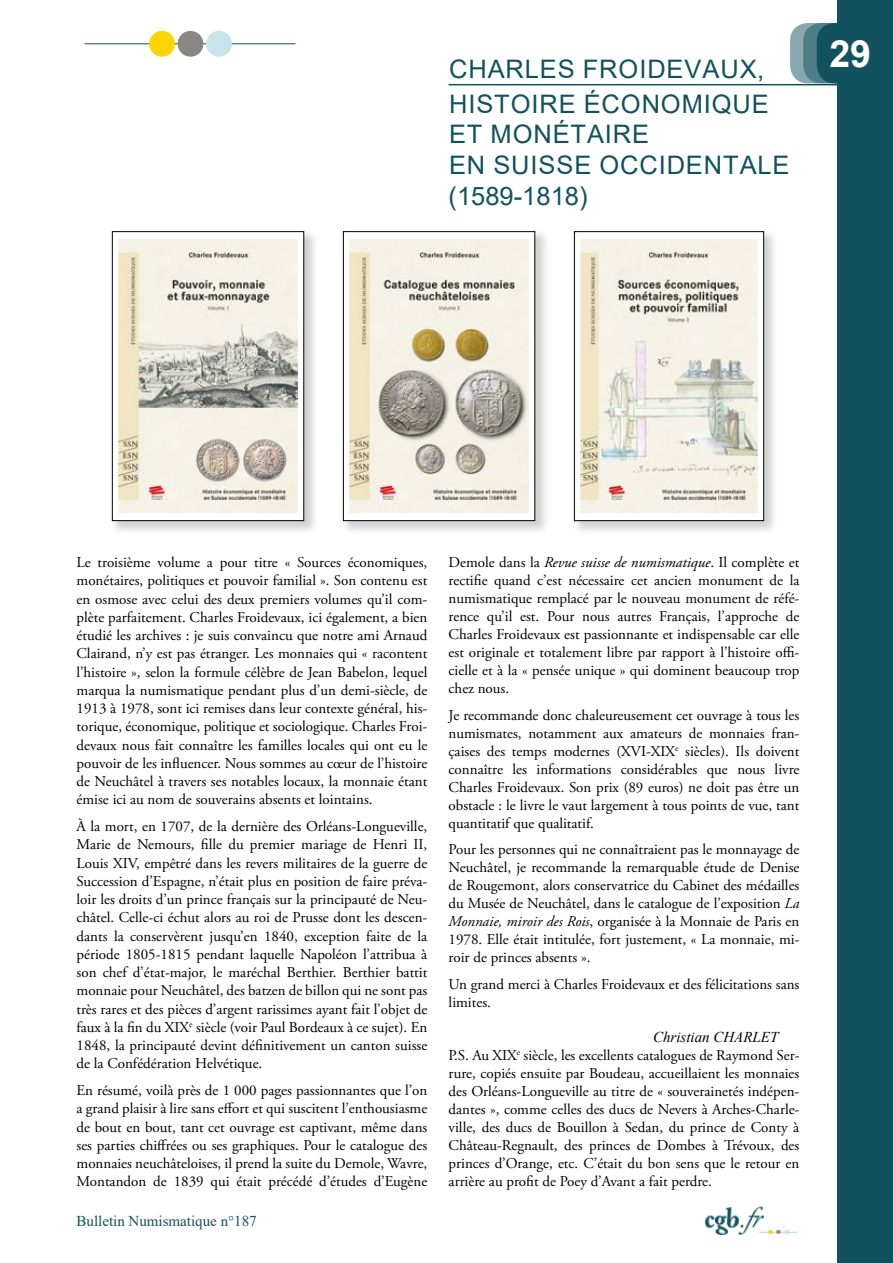
<style>
.page{position:relative;width:893px;height:1263px;background:#fff}
.page>*{position:absolute;margin:0;border:0;box-sizing:border-box;transform-origin:0 0}
.t1{font:700 37.5px "Arial";color:#fff}
.t2{font:25.5px/30.6px "Arial";letter-spacing:.035em;color:#12525e}
.t3{font:15px/18.3px "Adobe Garamond Pro";color:#000;text-align:justify}
.t4{font:15px "Times New Roman";color:#12525e}
.t5{font:italic 15px "Times New Roman";color:#000}
.s1{font-style:italic}
</style>
<div class="page">
<img style="left:705px;top:1206px;width:59px;height:29px">
<img style="left:749px;top:1227px;width:50px;height:8px">
<div style="left:838px;top:0;width:55px;height:1263px;background:#12525e"></div>
<hr style="left:85px;top:43px;width:210px;height:1px;background:#12525e">
<div style="left:149px;top:31px;width:26px;height:26px;background:#ffd400;border-radius:50%"></div>
<div style="left:178px;top:31px;width:25px;height:26px;background:#8a8683;border-radius:50%"></div>
<div style="left:206px;top:31px;width:26px;height:26px;background:#c6e5ea;border-radius:50%"></div>
<svg style="left:790px;top:23px;width:98px;height:60px;background:#699199"></svg>
<div style="left:817px;top:23px;width:76px;height:60px;background:#12525e;border-radius:18px"></div>
<hr style="left:449px;top:84px;width:444px;height:1px;background:#12525e">
<div style="left:109px;top:228px;width:210px;height:308px;background:#000;opacity:.19"></div>
<svg style="left:109px;top:229px;width:198px;height:295px"></svg>
<svg style="left:112px;top:231px;width:192px;height:290px;background:#dcd9ce"></svg>
<div style="left:340px;top:228px;width:210px;height:308px;background:#000;opacity:.19"></div>
<svg style="left:340px;top:229px;width:198px;height:295px"></svg>
<svg style="left:343px;top:231px;width:192px;height:290px;background:#ddd8cb"></svg>
<div style="left:571px;top:228px;width:208px;height:308px;background:#000;opacity:.19"></div>
<svg style="left:571px;top:229px;width:196px;height:295px"></svg>
<svg style="left:574px;top:231px;width:190px;height:290px;background:#e5e2d8"></svg>
<h2 class="t2" style="left:449px;top:51px;width:321px;line-height:35.1px">CHARLES FROIDEVAUX,<br>HISTOIRE ÉCONOMIQUE</h2>
<h2 class="t2" style="left:449px;top:119px;width:343px">ET MONÉTAIRE<br>EN SUISSE OCCIDENTALE (1589-1818)</h2>
<h1 class="t1" style="left:829px;top:27px;width:43px">29</h1>
<p class="t3" style="left:77px;top:554px;width:352px">Le troisième volume a pour titre « Sources économiques, monétaires, politiques et pouvoir familial ». Son contenu est en osmose avec celui des deux premiers volumes qu’il com&shy;plète parfaitement. Charles Froidevaux, ici également, a bien étudié les archives : je suis convaincu que notre ami Arnaud Clairand, n’y est pas étranger. Les monnaies qui « racontent l’histoire », selon la formule célèbre de Jean Babelon, lequel marqua la numismatique pendant plus d’un demi-siècle, de 1913 à 1978, sont ici remises dans leur contexte général, his&shy;torique, économique, politique et sociologique. Charles Froi&shy;devaux nous fait connaître les familles locales qui ont eu le pouvoir de les influencer. Nous sommes au cœur de l’histoire de Neuchâtel à travers ses notables locaux, la monnaie étant émise ici au nom de souverains absents et lointains.</p>
<p class="t3" style="left:77px;top:818px;width:352px">À la mort, en 1707, de la dernière des Orléans-Longueville, Marie de Nemours, fille du premier mariage de Henri II, Louis XIV, empêtré dans les revers militaires de la guerre de Succession d’Espagne, n’était plus en position de faire préva&shy;loir les droits d’un prince français sur la principauté de Neu&shy;châtel. Celle-ci échut alors au roi de Prusse dont les descen&shy;dants la conservèrent jusqu’en 1840, exception faite de la période 1805-1815 pendant laquelle Napoléon l’attribua à son chef d’état-major, le maréchal Berthier. Berthier battit monnaie pour Neuchâtel, des batzen de billon qui ne sont pas très rares et des pièces d’argent rarissimes ayant fait l’objet de faux à la fin du XIX<sup>e</sup> siècle (voir Paul Bordeaux à ce sujet). En 1848, la principauté devint définitivement un canton suisse de la Confédération Helvétique.</p>
<p class="t3" style="left:77px;top:1082px;width:352px">En résumé, voilà près de 1 000 pages passionnantes que l’on a grand plaisir à lire sans effort et qui suscitent l’enthousiasme de bout en bout, tant cet ouvrage est captivant, même dans ses parties chiffrées ou ses graphiques. Pour le catalogue des monnaies neuchâteloises, il prend la suite du Demole, Wavre, Montandon de 1839 qui était précédé d’études d’Eugène</p>
<p class="t4" style="left:77px;top:1210px;width:182px">Bulletin Numismatique n°187</p>
<p class="t3" style="left:449px;top:554px;width:352px">Demole dans la <span class="s1">Revue suisse de numismatique</span>. Il complète et rectifie quand c’est nécessaire cet ancien monument de la numismatique remplacé par le nouveau monument de réfé&shy;rence qu’il est. Pour nous autres Français, l’approche de Charles Froidevaux est passionnante et indispensable car elle est originale et totalement libre par rapport à l’histoire offi&shy;cielle et à la « pensée unique » qui dominent beaucoup trop chez nous.</p>
<p class="t3" style="left:449px;top:706px;width:352px">Je recommande donc chaleureusement cet ouvrage à tous les numismates, notamment aux amateurs de monnaies fran&shy;çaises des temps modernes (XVI-XIX<sup>e</sup> siècles). Ils doivent connaître les informations considérables que nous livre Charles Froidevaux. Son prix (89 euros) ne doit pas être un obstacle : le livre le vaut largement à tous points de vue, tant quantitatif que qualitatif.</p>
<p class="t3" style="left:449px;top:841px;width:352px">Pour les personnes qui ne connaîtraient pas le monnayage de Neuchâtel, je recommande la remarquable étude de Denise de Rougemont, alors conservatrice du Cabinet des médailles du Musée de Neuchâtel, dans le catalogue de l’exposition <span class="s1">La Monnaie, miroir des Rois</span>, organisée à la Monnaie de Paris en 1978. Elle était intitulée, fort justement, « La monnaie, mi&shy;roir de princes absents ».</p>
<p class="t3" style="left:449px;top:976px;width:352px">Un grand merci à Charles Froidevaux et des félicitations sans limites.</p>
<p class="t5" style="left:653px;top:1026px;width:127px">Christian CHARLET</p>
<p class="t3" style="left:449px;top:1047px;width:352px">P.S. Au XIX<sup>e</sup> siècle, les excellents catalogues de Raymond Ser&shy;rure, copiés ensuite par Boudeau, accueillaient les monnaies des Orléans-Longueville au titre de « souverainetés indépen&shy;dantes », comme celles des ducs de Nevers à Arches-Charle&shy;ville, des ducs de Bouillon à Sedan, du prince de Conty à Château-Regnault, des princes de Dombes à Trévoux, des princes d’Orange, etc. C’était du bon sens que le retour en arrière au profit de Poey d’Avant a fait perdre.</p>
</div>
